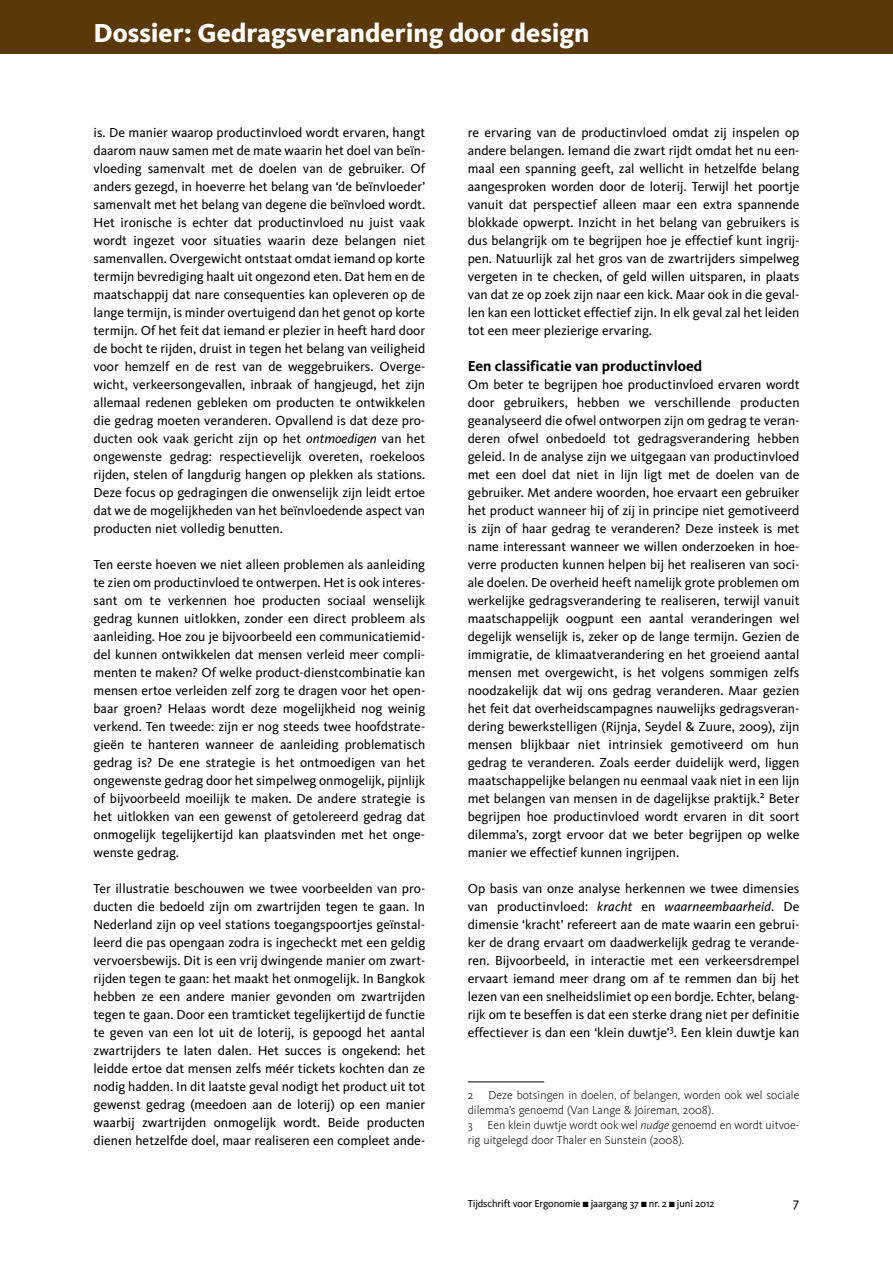
<style>
.page{position:relative;width:893px;height:1263px;background:#fff}
.page>*{position:absolute;margin:0;border:0;box-sizing:border-box;transform-origin:0 0}
.t1{font:800 27px "Kievit OT";color:#fff}
.t2{font:700 15px "Kievit OT";color:#000}
.t3{font:13.5px/18px "Kievit OT";color:#000;text-align:justify}
.t4{font:300 12px/15px "Kievit OT";color:#000}
.t5{font:10.5px "Kievit OT";letter-spacing:-.01em;color:#000}
.s1{font-style:italic}
</style>
<div class="page">
<div style="left:0;top:0;width:893px;height:54px;background:#5b3807"></div>
<hr style="left:468px;top:1081px;width:76px;height:1px;background:#000">
<p class="t1" style="left:94px;top:16px;width:497px">Dossier: Gedragsverandering door design</p>
<p class="t3" style="left:94px;top:123px;width:333px">is. De manier waarop productinvloed wordt ervaren, hangt daarom nauw samen met de mate waarin het doel van beïn&shy;vloeding samenvalt met de doelen van de gebruiker. Of anders gezegd, in hoeverre het belang van ‘de beïnvloeder’ samenvalt met het belang van degene die beïnvloed wordt.<br>Het ironische is echter dat productinvloed nu juist vaak wordt ingezet voor situaties waarin deze belangen niet samenvallen. Overgewicht ontstaat omdat iemand op korte termijn bevrediging haalt uit ongezond eten. Dat hem en de maatschappij dat nare consequenties kan opleveren op de lange termijn, is minder overtuigend dan het genot op korte termijn. Of het feit dat iemand er plezier in heeft hard door de bocht te rijden, druist in tegen het belang van veiligheid voor hemzelf en de rest van de weggebruikers. Overge&shy;wicht, verkeersongevallen, inbraak of hangjeugd, het zijn allemaal redenen gebleken om producten te ontwikkelen die gedrag moeten veranderen. Opvallend is dat deze pro&shy;ducten ook vaak gericht zijn op het <span class="s1">ontmoedigen</span> van het ongewenste gedrag: respectievelijk overeten, roekeloos rijden, stelen of langdurig hangen op plekken als stations.<br>Deze focus op gedragingen die onwenselijk zijn leidt ertoe dat we de mogelijkheden van het beïnvloedende aspect van producten niet volledig benutten.</p>
<p class="t3" style="left:94px;top:555px;width:333px">Ten eerste hoeven we niet alleen problemen als aanleiding te zien om productinvloed te ontwerpen. Het is ook interes&shy;sant om te verkennen hoe producten sociaal wenselijk gedrag kunnen uitlokken, zonder een direct probleem als aanleiding. Hoe zou je bijvoorbeeld een communicatiemid&shy;del kunnen ontwikkelen dat mensen verleid meer compli&shy;menten te maken? Of welke product-dienstcombinatie kan mensen ertoe verleiden zelf zorg te dragen voor het open&shy;baar groen? Helaas wordt deze mogelijkheid nog weinig verkend. Ten tweede: zijn er nog steeds twee hoofdstrate&shy;gieën te hanteren wanneer de aanleiding problematisch gedrag is? De ene strategie is het ontmoedigen van het ongewenste gedrag door het simpelweg onmogelijk, pijnlijk of bijvoorbeeld moeilijk te maken. De andere strategie is het uitlokken van een gewenst of getolereerd gedrag dat onmogelijk tegelijkertijd kan plaatsvinden met het onge&shy;wenste gedrag.</p>
<p class="t3" style="left:94px;top:879px;width:333px">Ter illustratie beschouwen we twee voorbeelden van pro&shy;ducten die bedoeld zijn om zwartrijden tegen te gaan. In Nederland zijn op veel stations toegangspoortjes geïnstal&shy;leerd die pas opengaan zodra is ingecheckt met een geldig vervoersbewijs. Dit is een vrij dwingende manier om zwart&shy;rijden tegen te gaan: het maakt het onmogelijk. In Bangkok hebben ze een andere manier gevonden om zwartrijden tegen te gaan. Door een tramticket tegelijkertijd de functie te geven van een lot uit de loterij, is gepoogd het aantal zwartrijders te laten dalen. Het succes is ongekend: het leidde ertoe dat mensen zelfs méér tickets kochten dan ze nodig hadden. In dit laatste geval nodigt het product uit tot gewenst gedrag (meedoen aan de loterij) op een manier waarbij zwartrijden onmogelijk wordt. Beide producten dienen hetzelfde doel, maar realiseren een compleet ande-</p>
<p class="t3" style="left:468px;top:123px;width:333px">re ervaring van de productinvloed omdat zij inspelen op andere belangen. Iemand die zwart rijdt omdat het nu een&shy;maal een spanning geeft, zal wellicht in hetzelfde belang aangesproken worden door de loterij. Terwijl het poortje vanuit dat perspectief alleen maar een extra spannende blokkade opwerpt. Inzicht in het belang van gebruikers is dus belangrijk om te begrijpen hoe je effectief kunt ingrij&shy;pen. Natuurlijk zal het gros van de zwartrijders simpelweg vergeten in te checken, of geld willen uitsparen, in plaats van dat ze op zoek zijn naar een kick. Maar ook in die geval&shy;len kan een lotticket effectief zijn. In elk geval zal het leiden tot een meer plezierige ervaring.</p>
<p class="t2" style="left:468px;top:357px;width:236px">Een classificatie van productinvloed</p>
<p class="t3" style="left:468px;top:375px;width:333px">Om beter te begrijpen hoe productinvloed ervaren wordt door gebruikers, hebben we verschillende producten geanalyseerd die ofwel ontworpen zijn om gedrag te veran&shy;deren ofwel onbedoeld tot gedragsverandering hebben geleid. In de analyse zijn we uitgegaan van productinvloed met een doel dat niet in lijn ligt met de doelen van de gebruiker. Met andere woorden, hoe ervaart een gebruiker het product wanneer hij of zij in principe niet gemotiveerd is zijn of haar gedrag te veranderen? Deze insteek is met name interessant wanneer we willen onderzoeken in hoe&shy;verre producten kunnen helpen bij het realiseren van soci&shy;ale doelen. De overheid heeft namelijk grote problemen om werkelijke gedragsverandering te realiseren, terwijl vanuit maatschappelijk oogpunt een aantal veranderingen wel degelijk wenselijk is, zeker op de lange termijn. Gezien de immigratie, de klimaatverandering en het groeiend aantal mensen met overgewicht, is het volgens sommigen zelfs noodzakelijk dat wij ons gedrag veranderen. Maar gezien het feit dat overheidscampagnes nauwelijks gedragsveran&shy;dering bewerkstelligen (Rijnja, Seydel &amp; Zuure, 2009), zijn mensen blijkbaar niet intrinsiek gemotiveerd om hun gedrag te veranderen. Zoals eerder duidelijk werd, liggen maatschappelijke belangen nu eenmaal vaak niet in een lijn met belangen van mensen in de dagelijkse praktijk.<sup>2</sup> Beter begrijpen hoe productinvloed wordt ervaren in dit soort dilemma’s, zorgt ervoor dat we beter begrijpen op welke manier we effectief kunnen ingrijpen.</p>
<p class="t3" style="left:468px;top:879px;width:333px">Op basis van onze analyse herkennen we twee dimensies van productinvloed: <span class="s1">kracht</span> en <span class="s1">waarneembaarheid</span>. De dimensie ‘kracht’ refereert aan de mate waarin een gebrui&shy;ker de drang ervaart om daadwerkelijk gedrag te verande&shy;ren. Bijvoorbeeld, in interactie met een verkeersdrempel ervaart iemand meer drang om af te remmen dan bij het lezen van een snelheidslimiet op een bordje. Echter, belang&shy;rijk om te beseffen is dat een sterke drang niet per definitie effectiever is dan een ‘klein duwtje’<sup>3</sup>. Een klein duwtje kan</p>
<p class="t4" style="left:468px;top:1088px;width:333px;text-indent:21px">Deze botsingen in doelen, of belangen, worden ook wel sociale dilemma’s genoemd (Van Lange &amp; Joireman, 2008).<br>3 Een klein duwtje wordt ook wel <span class="s1">nudge</span> genoemd en wordt uitvoe&shy;rig uitgelegd door Thaler en Sunstein (2008).</p>
<p class="t4" style="left:468px;top:1088px;width:7px">2</p>
<p class="t5" style="left:468px;top:1197px;width:248px">Tijdschrift voor Ergonomie ■ jaargang 37 ■ nr. 2 ■ juni 2012</p>
<p class="t3" style="left:793px;top:1193px;width:8px">7</p>
</div>
